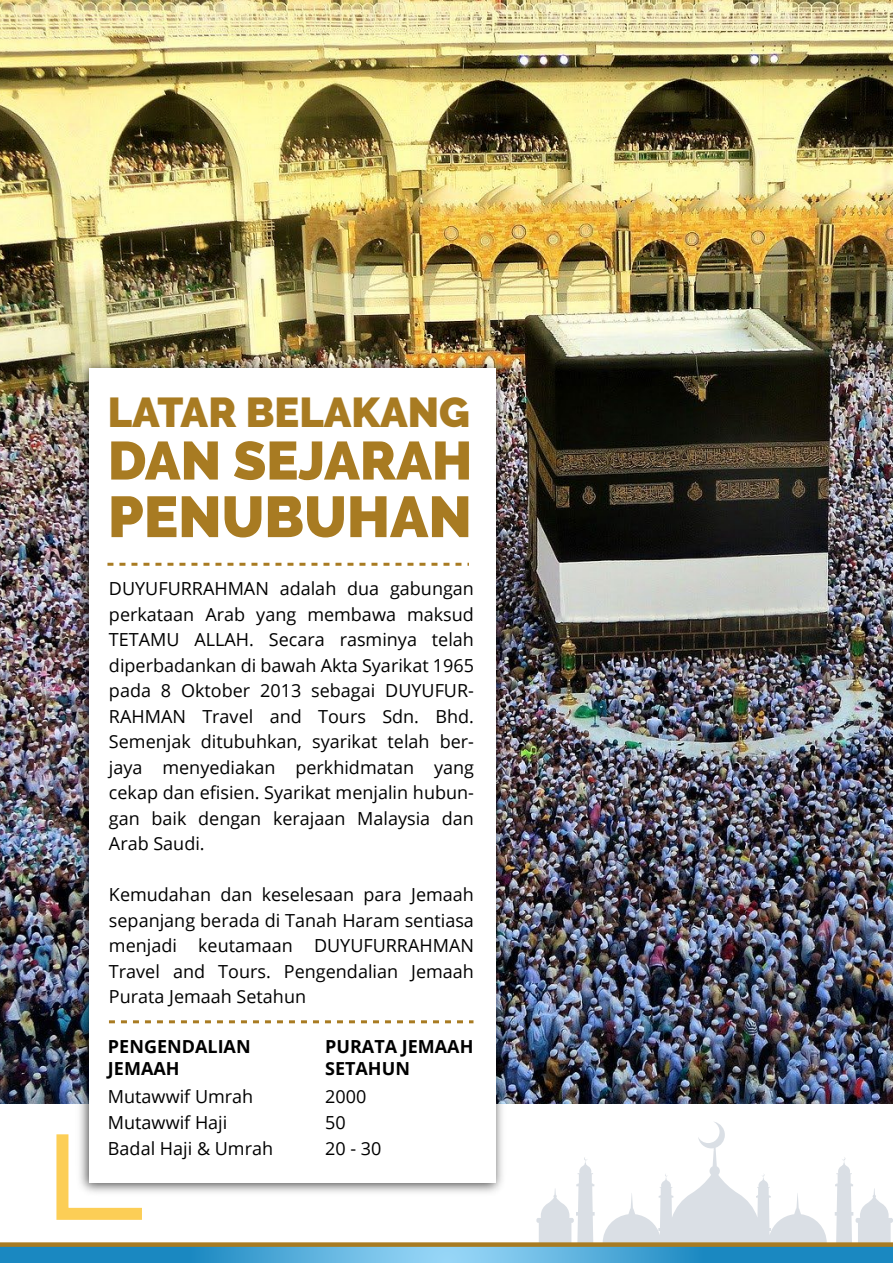
<style>
.page{position:relative;width:893px;height:1263px;background:#fff}
.page>*{position:absolute;margin:0;border:0;box-sizing:border-box;transform-origin:0 0}
.t1{font:900 57.6px "Raleway";color:#a87b22}
.t2{font:900 53.7px "Raleway";color:#a87b22}
.t3{font:900 41.55px "Raleway";color:#a87b22}
.t4{font:18px/25.5px "Open Sans";color:#000;text-align:justify}
.t5{font:700 18px/21.6px "Open Sans";color:#000}
</style>
<div class="page">
<img style="left:0;top:0;width:893px;height:1104px">
<img style="left:72px;top:354px;width:437px;height:767px">
<div style="left:89px;top:368px;width:407px;height:814px;background:#fff"></div>
<svg style="left:0;top:1121px;width:893px;height:142px"></svg>
<svg style="left:107px;top:563px;width:362px;height:3px"></svg>
<svg style="left:109px;top:1020px;width:364px;height:3px"></svg>
<h3 class="t3" style="left:108px;top:388px;width:363px">LATAR BELAKANG</h3>
<h2 class="t2" style="left:108px;top:429px;width:366px">DAN SEJARAH</h2>
<h1 class="t1" style="left:108px;top:483px;width:365px">PENUBUHAN</h1>
<p class="t4" style="left:109px;top:575px;width:367px">DUYUFURRAHMAN adalah dua gabungan perkataan Arab yang membawa maksud TETAMU ALLAH. Secara rasminya telah diperbadankan di bawah Akta Syarikat 1965 pada 8 Oktober 2013 sebagai DUYUFUR-RAHMAN Travel and Tours Sdn. Bhd.<br>Semenjak ditubuhkan, syarikat telah ber&shy;jaya menyediakan perkhidmatan yang cekap dan efisien. Syarikat menjalin hubun&shy;gan baik dengan kerajaan Malaysia dan Arab Saudi.</p>
<p class="t4" style="left:109px;top:882px;width:367px">Kemudahan dan keselesaan para Jemaah sepanjang berada di Tanah Haram sentiasa menjadi keutamaan DUYUFURRAHMAN Travel and Tours. Pengendalian Jemaah Purata Jemaah Setahun</p>
<p class="t5" style="left:108px;top:1035px;width:144px">PENGENDALIAN<br>JEMAAH</p>
<p class="t4" style="left:108px;top:1084px;width:167px;text-align:left">Mutawwif Umrah<br>Mutawwif Haji<br>Badal Haji &amp; Umrah</p>
<p class="t5" style="left:325px;top:1035px;width:150px">PURATA JEMAAH<br>SETAHUN</p>
<p class="t4" style="left:325px;top:1084px;width:58px;text-align:left">2000<br>50<br>20 - 30</p>
</div>
